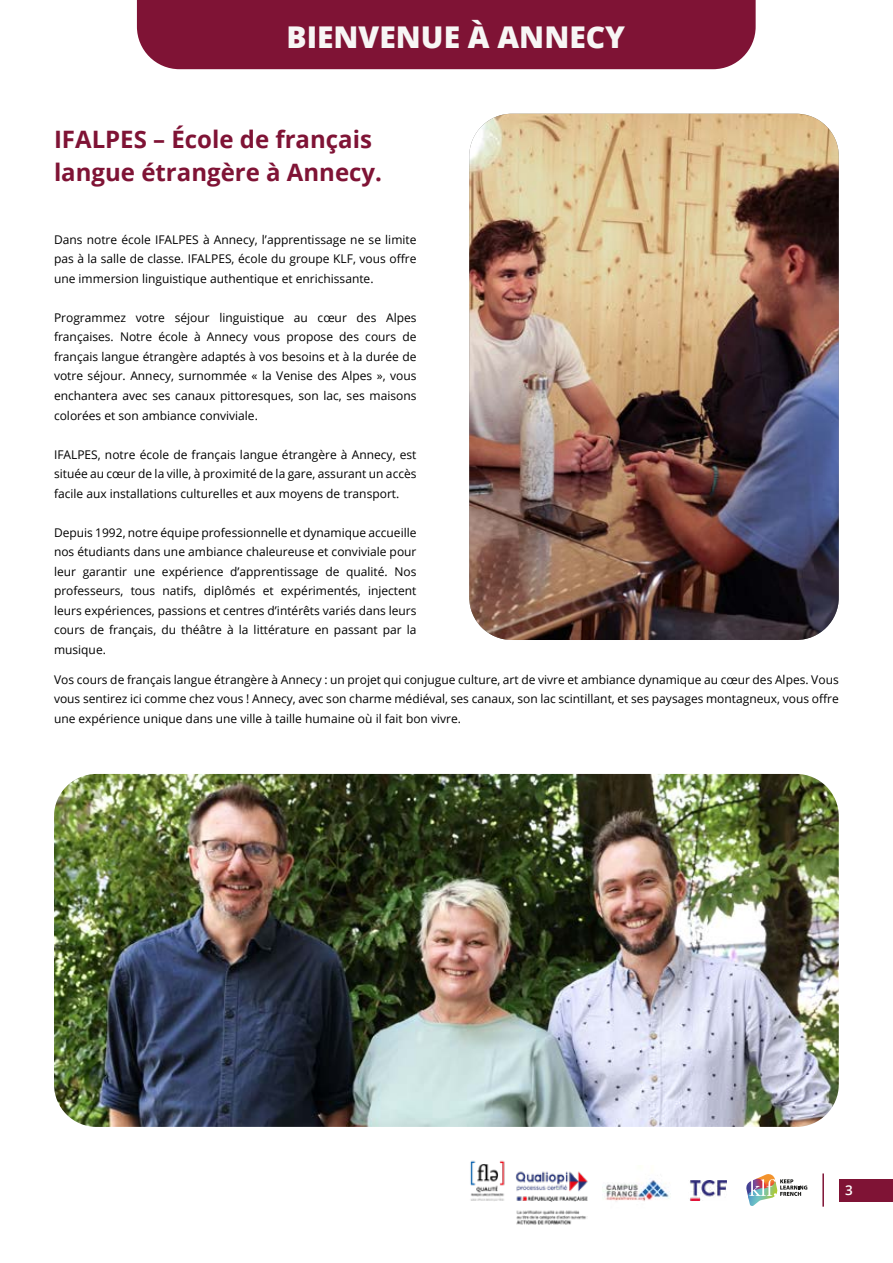
<style>
.page{position:relative;width:893px;height:1263px;background:#fff}
.page>*{position:absolute;margin:0;border:0;box-sizing:border-box;transform-origin:0 0}
.t1{font:800 30px "Open Sans";color:#f7f6f5}
.t2{font:700 24px/33px "Open Sans";color:#7f1335}
.t3{font:600 13.5px "Open Sans";color:#fff}
.t4{font:12px/19.5px "Open Sans";color:#000;text-align:justify}
</style>
<div class="page">
<div style="left:839px;top:1179px;width:54px;height:22px;background:#7f1335"></div>
<hr style="left:822px;top:1173px;width:2px;height:33px;background:#7f1335">
<svg style="left:746px;top:1174px;width:61px;height:32px"></svg>
<img style="left:603px;top:1180px;width:68px;height:21px">
<img style="left:470px;top:1160px;width:118px;height:65px">
<img style="left:690px;top:1180px;width:37px;height:20px">
<div style="left:137px;top:0;width:619px;height:69px;background:#7f1335"></div>
<img style="left:469px;top:114px;width:370px;height:526px">
<img style="left:54px;top:774px;width:785px;height:353px">
<h1 class="t1" style="left:286px;top:14px;width:340px">BIENVENUE À ANNECY</h1>
<h2 class="t2" style="left:54px;top:122px;width:330px">IFALPES – École de français langue étrangère à Annecy.</h2>
<p class="t4" style="left:54px;top:230px;width:364px">Dans notre école IFALPES à Annecy, l’apprentissage ne se limite pas à la salle de classe. IFALPES, école du groupe KLF, vous offre une immersion linguistique authentique et enrichissante.</p>
<p class="t4" style="left:54px;top:308px;width:364px">Programmez votre séjour linguistique au cœur des Alpes françaises. Notre école à Annecy vous propose des cours de français langue étrangère adaptés à vos besoins et à la durée de votre séjour. Annecy, surnommée « la Venise des Alpes », vous enchantera avec ses canaux pittoresques, son lac, ses maisons colorées et son ambiance conviviale.</p>
<p class="t4" style="left:54px;top:444px;width:364px">IFALPES, notre école de français langue étrangère à Annecy, est située au cœur de la ville, à proximité de la gare, assurant un accès facile aux installations culturelles et aux moyens de transport.</p>
<p class="t4" style="left:54px;top:522px;width:364px">Depuis 1992, notre équipe professionnelle et dynamique accueille nos étudiants dans une ambiance chaleureuse et conviviale pour leur garantir une expérience d’apprentissage de qualité. Nos professeurs, tous natifs, diplômés et expérimentés, injectent leurs expériences, passions et centres d’intérêts variés dans leurs cours de français, du théâtre à la littérature en passant par la musique.</p>
<p class="t4" style="left:54px;top:669px;width:786px">Vos cours de français langue étrangère à Annecy : un projet qui conjugue culture, art de vivre et ambiance dynamique au cœur des Alpes. Vous vous sentirez ici comme chez vous ! Annecy, avec son charme médiéval, ses canaux, son lac scintillant, et ses paysages montagneux, vous offre une expérience unique dans une ville à taille humaine où il fait bon vivre.</p>
<p class="t3" style="left:845px;top:1181px;width:9px">3</p>
</div>
